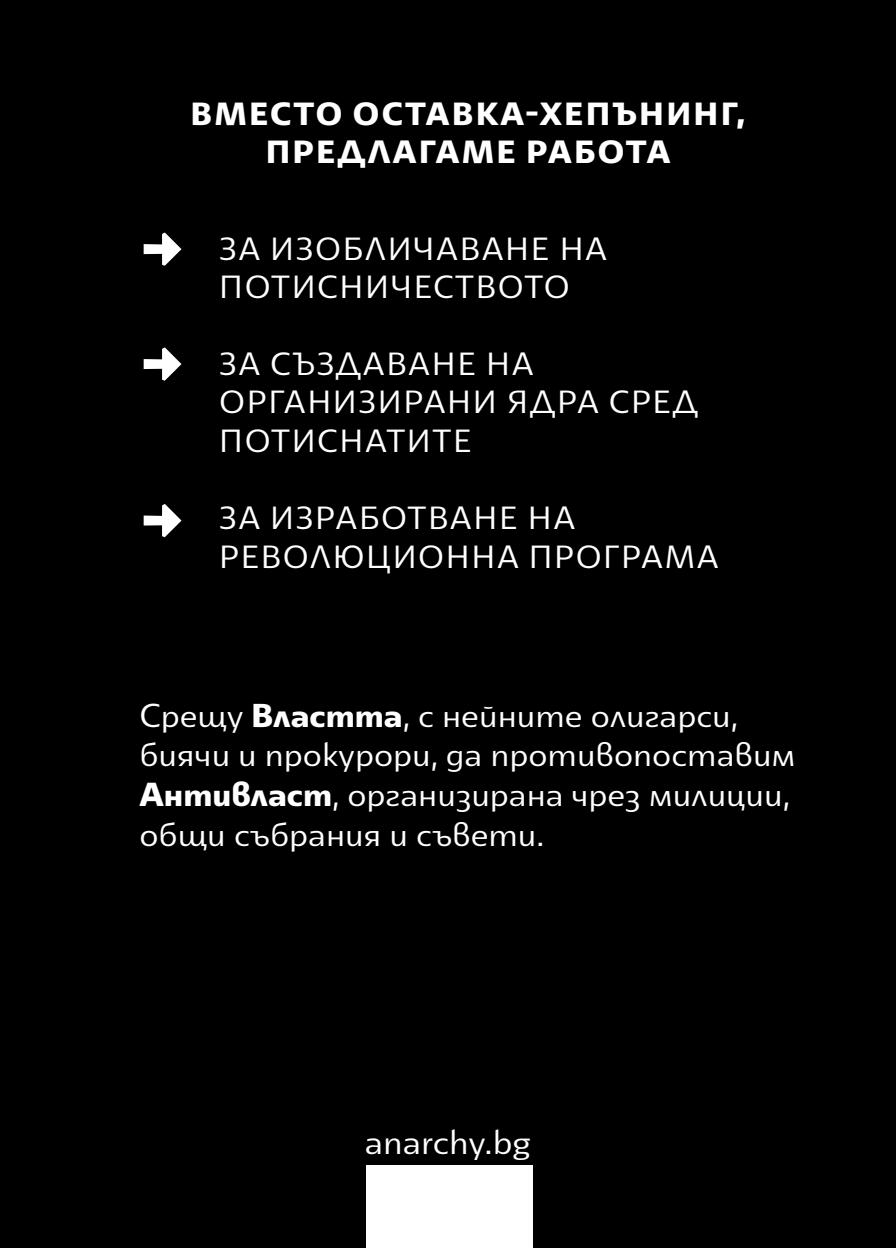
<style>
.page{position:relative;width:896px;height:1248px;background:#fff}
.page>*{position:absolute;margin:0;border:0;box-sizing:border-box;transform-origin:0 0}
.t1{font:700 80px "Lexis Alt";color:#fff}
.t2{font:34px "Lexis";color:#fff}
.t3{font:33px/39.6px "Lexis";color:#fff}
.t4{font:32px/38.4px "Lexis";letter-spacing:.05em;color:#fff}
.t5{font:32px "Lexis X Bold";letter-spacing:.07em;color:#fff}
.s1{font-family:"Lexis X Bold"}
</style>
<div class="page">
<div style="left:0;top:0;width:896px;height:1247px;background:#000"></div>
<div style="left:367px;top:1165px;width:166px;height:82px;background:#fff"></div>
<p class="t5" style="left:191px;top:92px;width:556px">ВМЕСТО ОСТАВКА-ХЕПЪНИНГ,</p>
<p class="t5" style="left:266px;top:130px;width:406px">ПРЕДЛАГАМЕ РАБОТА</p>
<p class="t1" style="left:139px;top:196px;width:47px">→</p>
<p class="t4" style="left:219px;top:229px;width:389px">ЗА ИЗОБЛИЧАВАНЕ НА<br>ПОТИСНИЧЕСТВОТО</p>
<p class="t1" style="left:139px;top:311px;width:47px">→</p>
<p class="t4" style="left:219px;top:344px;width:480px">ЗА СЪЗДАВАНЕ НА<br>ОРГАНИЗИРАНИ ЯДРА СРЕД<br>ПОТИСНАТИТЕ</p>
<p class="t1" style="left:139px;top:467px;width:47px">→</p>
<p class="t4" style="left:219px;top:497px;width:501px;line-height:39.6px">ЗА ИЗРАБОТВАНЕ НА<br>РЕВОЛЮЦИОННА ПРОГРАМА</p>
<p class="t3" style="left:139px;top:695px;width:658px">Срещу <span class="s1">Властта</span>, с нейните олигарси, биячи и прокурори, да противопоставим <span class="s1">Антивласт</span>, организирана чрез милиции, общи събрания и съвети.</p>
<p class="t2" style="left:365px;top:1120px;width:168px">anarchy.bg</p>
</div>
